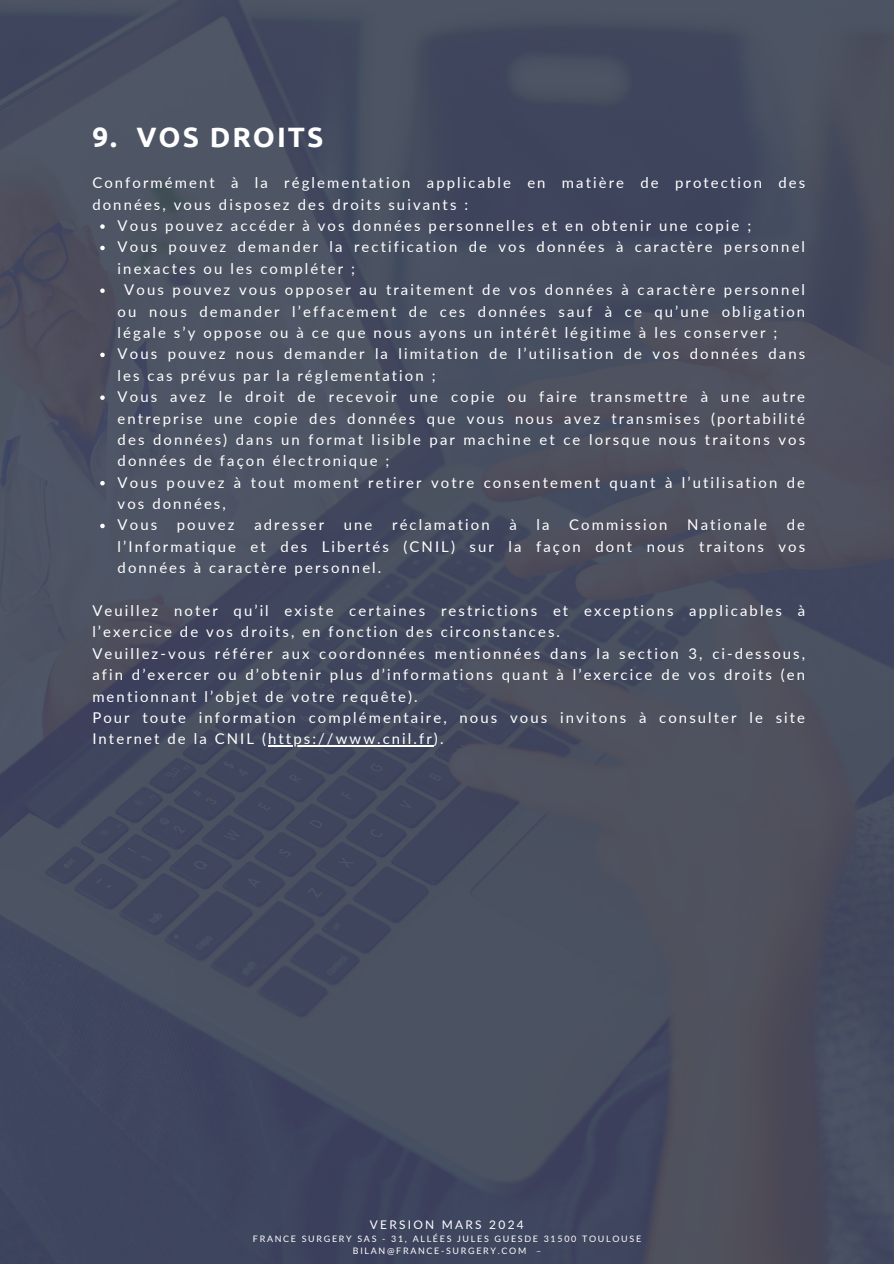
<style>
.page{position:relative;width:894px;height:1264px;background:#fff}
.page>*{position:absolute;margin:0;border:0;box-sizing:border-box;transform-origin:0 0}
.t1{font:700 28.05px "Ubuntu";letter-spacing:.07em;color:#fff}
.t2{font:14.85px/21.3px "Lato";letter-spacing:.14em;color:#fff;text-align:justify}
.t3{font:11.85px "Lato";letter-spacing:.19em;color:#fff}
.t4{font:8.85px/11.9px "Lato";letter-spacing:.19em;color:#fff;text-align:center}
</style>
<div class="page">
<img style="left:0;top:0;width:893px;height:1263px">
<svg style="left:100px;top:224px;width:5px;height:5px"></svg>
<svg style="left:100px;top:246px;width:5px;height:4px"></svg>
<svg style="left:100px;top:288px;width:5px;height:5px"></svg>
<svg style="left:100px;top:352px;width:5px;height:5px"></svg>
<svg style="left:100px;top:395px;width:5px;height:5px"></svg>
<svg style="left:100px;top:481px;width:5px;height:4px"></svg>
<svg style="left:100px;top:523px;width:5px;height:5px"></svg>
<hr style="left:268px;top:745px;width:166px;height:1px;background:#fff">
<h1 class="t1" style="left:92px;top:120px;width:232px">9. VOS DROITS</h1>
<p class="t2" style="left:92px;top:172px;width:714px">Conformément à la réglementation applicable en matière de protection des</p>
<p class="t2" style="left:92px;top:193px;width:377px">données, vous disposez des droits suivants :</p>
<p class="t2" style="left:118px;top:215px;width:635px">Vous pouvez accéder à vos données personnelles et en obtenir une copie ;</p>
<p class="t2" style="left:118px;top:236px;width:688px">Vous pouvez demander la rectification de vos données à caractère personnel</p>
<p class="t2" style="left:118px;top:257px;width:239px">inexactes ou les compléter ;</p>
<p class="t2" style="left:124px;top:279px;width:682px">Vous pouvez vous opposer au traitement de vos données à caractère personnel</p>
<p class="t2" style="left:118px;top:300px;width:688px">ou nous demander l’effacement de ces données sauf à ce qu’une obligation</p>
<p class="t2" style="left:118px;top:321px;width:661px">légale s’y oppose ou à ce que nous ayons un intérêt légitime à les conserver ;</p>
<p class="t2" style="left:118px;top:343px;width:688px">Vous pouvez nous demander la limitation de l’utilisation de vos données dans</p>
<p class="t2" style="left:118px;top:364px;width:319px">les cas prévus par la réglementation ;</p>
<p class="t2" style="left:118px;top:386px;width:688px">Vous avez le droit de recevoir une copie ou faire transmettre à une autre</p>
<p class="t2" style="left:118px;top:407px;width:688px">entreprise une copie des données que vous nous avez transmises (portabilité</p>
<p class="t2" style="left:118px;top:428px;width:688px">des données) dans un format lisible par machine et ce lorsque nous traitons vos</p>
<p class="t2" style="left:118px;top:450px;width:273px">données de façon électronique ;</p>
<p class="t2" style="left:118px;top:471px;width:688px">Vous pouvez à tout moment retirer votre consentement quant à l’utilisation de</p>
<p class="t2" style="left:118px;top:492px;width:110px">vos données,</p>
<p class="t2" style="left:118px;top:514px;width:41px">Vous</p>
<p class="t2" style="left:177px;top:514px;width:59px">pouvez</p>
<p class="t2" style="left:254px;top:514px;width:71px">adresser</p>
<p class="t2" style="left:344px;top:514px;width:30px">une</p>
<p class="t2" style="left:392px;top:514px;width:99px">réclamation</p>
<p class="t2" style="left:509px;top:514px;width:9px">à</p>
<p class="t2" style="left:536px;top:514px;width:14px">la</p>
<p class="t2" style="left:569px;top:514px;width:100px">Commission</p>
<p class="t2" style="left:687px;top:514px;width:81px">Nationale</p>
<p class="t2" style="left:118px;top:514px;width:688px;text-indent:669px">de l’Informatique et des Libertés (CNIL) sur la façon dont nous traitons vos données à caractère personnel.</p>
<p class="t2" style="left:92px;top:599px;width:714px;text-align:left">Veuillez noter qu’il existe certaines restrictions et exceptions applicables à l’exercice de vos droits, en fonction des circonstances.<br>Veuillez-vous référer aux coordonnées mentionnées dans la section 3, ci-dessous, afin d’exercer ou d’obtenir plus d’informations quant à l’exercice de vos droits (en mentionnant l’objet de votre requête).<br>Pour toute information complémentaire, nous vous invitons à consulter le site Internet de la CNIL (https://www.cnil.fr).</p>
<p class="t3" style="left:370px;top:1216px;width:155px">VERSION MARS 2024</p>
<p class="t4" style="left:253px;top:1232px;width:389px">FRANCE SURGERY SAS - 31, ALLÉES JULES GUESDE 31500 TOULOUSE<br>BILAN@FRANCE-SURGERY.COM –</p>
</div>
